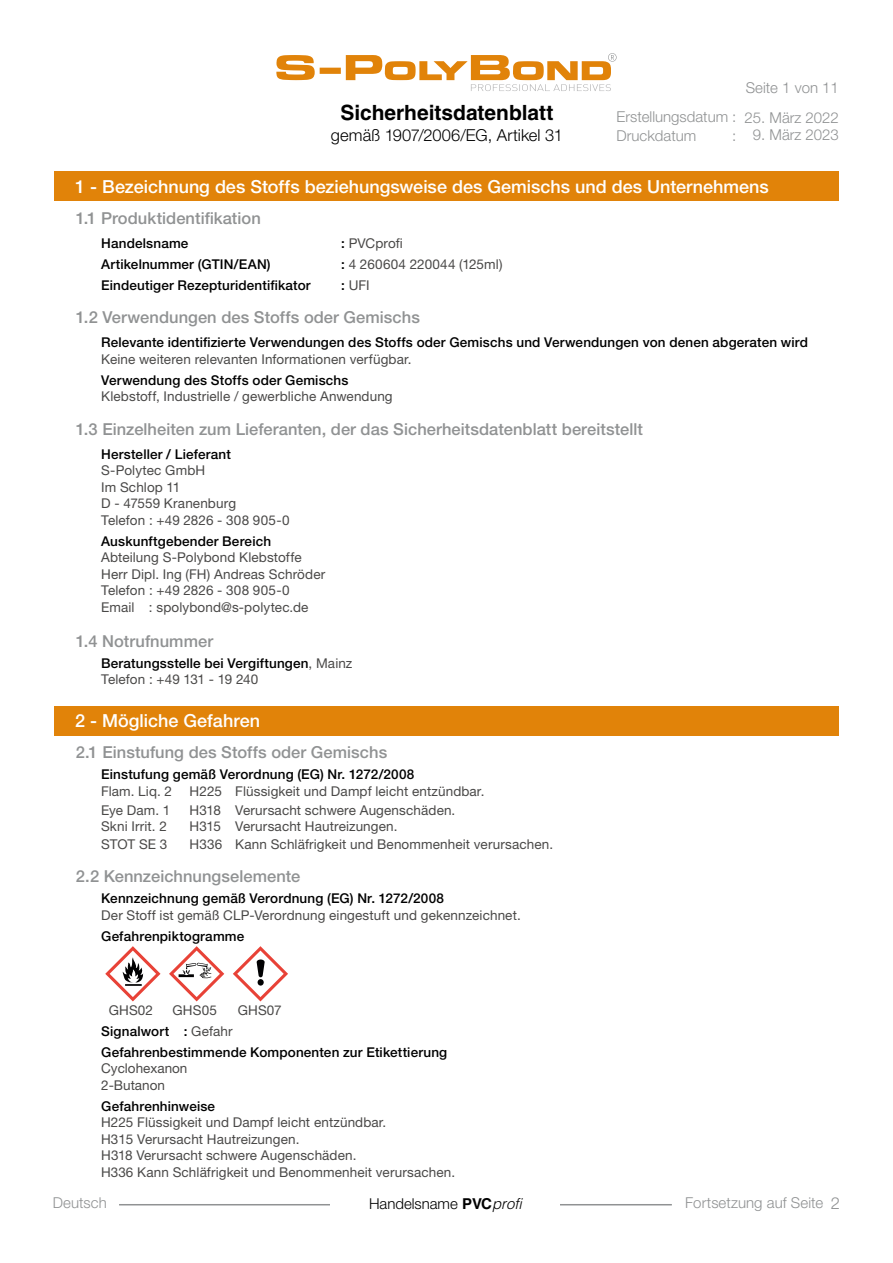
<style>
.page{position:relative;width:893px;height:1263px;background:#fff}
.page>*{position:absolute;margin:0;border:0;box-sizing:border-box;transform-origin:0 0}
.t1{font:700 21px "Helvetica LT Std";color:#000}
.t2{font:500 18px "Helvetica Neue LT Std";color:#fff}
.t3{font:500 16.5px "Helvetica Neue LT Std";letter-spacing:.005em;color:#909293}
.t4{font:300 16.5px "Helvetica Neue LT Std";letter-spacing:.005em;color:#000}
.t5{font:300 16.5px "Helvetica Neue LT Std";color:#909293}
.t6{font:300 15px/18.5px "Helvetica Neue LT Std";color:#909293}
.t7{font:300 15px "Helvetica Neue LT Std";color:#000}
.t8{font:13.5px/16.5px "Helvetica Neue LT Std";letter-spacing:.01em;color:#4a4948}
.t9{font:500 13.5px/16.5px "Helvetica Neue LT Std";letter-spacing:.01em;color:#000}
.t10{font:13.5px/16.5px "Helvetica Neue LT Std";letter-spacing:-.03em;color:#4a4948}
.s1{font-weight:500;color:#000}
.s2{font-weight:400;color:#4a4948}
.s3{font-family:"Helvetica LT Std";font-weight:700}
.s4{font-family:"Helvetica LT Std";font-style:italic}
</style>
<div class="page">
<svg style="left:276px;top:53px;width:341px;height:38px"></svg>
<hr style="left:119px;top:1204px;width:553px;height:1px;background:#909293">
<div style="left:331px;top:1198px;width:229px;height:30px;background:#fff"></div>
<div style="left:54px;top:171px;width:785px;height:30px;background:#e18309"></div>
<div style="left:54px;top:706px;width:785px;height:30px;background:#e18309"></div>
<svg style="left:105px;top:946px;width:56px;height:55px"></svg>
<svg style="left:169px;top:946px;width:55px;height:55px"></svg>
<svg style="left:233px;top:946px;width:55px;height:55px"></svg>
<h1 class="t1" style="left:340px;top:100px;width:215px">Sicherheitsdatenblatt</h1>
<p class="t4" style="left:331px;top:125px;width:233px">gemäß 1907/2006/EG, Artikel 31</p>
<p class="t6" style="left:746px;top:78px;width:95px">Seite 1 von 11</p>
<p class="t6" style="left:617px;top:107px;width:121px">Erstellungsdatum :<br>Druckdatum</p>
<p class="t6" style="left:744px;top:108px;width:96px">25. März 2022</p>
<p class="t6" style="left:732px;top:125px;width:108px">: 9. März 2023</p>
<h2 class="t2" style="left:75px;top:176px;width:695px">1 - Bezeichnung des Stoffs beziehungsweise des Gemischs und des Unternehmens</h2>
<p class="t3" style="left:76px;top:208px;width:187px">1.1 Produktidentifikation</p>
<p class="t9" style="left:101px;top:235px;width:89px">Handelsname</p>
<p class="t8" style="left:341px;top:235px;width:63px"><span class="s1">:</span> PVCprofi</p>
<p class="t9" style="left:101px;top:256px;width:171px">Artikelnummer (GTIN/EAN)</p>
<p class="t8" style="left:341px;top:256px;width:163px"><span class="s1">:</span> 4 260604 220044 (125ml)</p>
<p class="t9" style="left:101px;top:277px;width:211px">Eindeutiger Rezepturidentifikator</p>
<p class="t8" style="left:341px;top:277px;width:30px"><span class="s1">:</span> UFI</p>
<p class="t3" style="left:76px;top:307px;width:346px">1.2 Verwendungen des Stoffs oder Gemischs</p>
<p class="t9" style="left:101px;top:334px;width:708px">Relevante identifizierte Verwendungen des Stoffs oder Gemischs und Verwendungen von denen abgeraten wird</p>
<p class="t8" style="left:101px;top:350px;width:312px">Keine weiteren relevanten Informationen verfügbar.</p>
<p class="t9" style="left:101px;top:371px;width:249px">Verwendung des Stoffs oder Gemischs</p>
<p class="t8" style="left:101px;top:388px;width:293px">Klebstoff, Industrielle / gewerbliche Anwendung</p>
<p class="t3" style="left:76px;top:419px;width:569px">1.3 Einzelheiten zum Lieferanten, der das Sicherheitsdatenblatt bereitstellt</p>
<p class="t9" style="left:101px;top:446px;width:131px">Hersteller / Lieferant</p>
<p class="t8" style="left:101px;top:462px;width:190px">S-Polytec GmbH<br>Im Schlop 11<br>D - 47559 Kranenburg<br>Telefon : +49 2826 - 308 905-0</p>
<p class="t9" style="left:101px;top:533px;width:171px">Auskunftgebender Bereich</p>
<p class="t8" style="left:101px;top:549px;width:226px">Abteilung S-Polybond Klebstoffe Herr Dipl. Ing (FH) Andreas Schröder Telefon : +49 2826 - 308 905-0<br>Email : spolybond@s-polytec.de</p>
<p class="t3" style="left:76px;top:631px;width:139px">1.4 Notrufnummer</p>
<p class="t9" style="left:101px;top:654px;width:253px">Beratungsstelle bei Vergiftungen<span class="s2">, Mainz<br>Telefon : +49 131 - 19 240</span></p>
<h2 class="t2" style="left:75px;top:710px;width:186px">2 - Mögliche Gefahren</h2>
<p class="t3" style="left:76px;top:742px;width:313px">2.1 Einstufung des Stoffs oder Gemischs</p>
<p class="t9" style="left:101px;top:766px;width:315px">Einstufung gemäß Verordnung (EG) Nr. 1272/2008</p>
<p class="t8" style="left:101px;top:783px;width:73px">Flam. Liq. 2</p>
<p class="t8" style="left:190px;top:783px;width:296px">H225 Flüssigkeit und Dampf leicht entzündbar.</p>
<p class="t8" style="left:101px;top:801px;width:71px">Eye Dam. 1<br>Skni Irrit. 2</p>
<p class="t10" style="left:190px;top:801px;width:33px">H318<br>H315</p>
<p class="t8" style="left:235px;top:801px;width:222px">Verursacht schwere Augenschäden.<br>Verursacht Hautreizungen.</p>
<p class="t8" style="left:101px;top:836px;width:68px">STOT SE 3</p>
<p class="t8" style="left:190px;top:836px;width:365px">H336 Kann Schläfrigkeit und Benommenheit verursachen.</p>
<p class="t3" style="left:76px;top:867px;width:226px">2.2 Kennzeichnungselemente</p>
<p class="t9" style="left:101px;top:890px;width:344px">Kennzeichnung gemäß Verordnung (EG) Nr. 1272/2008</p>
<p class="t8" style="left:101px;top:907px;width:421px">Der Stoff ist gemäß CLP-Verordnung eingestuft und gekennzeichnet.</p>
<p class="t9" style="left:101px;top:928px;width:145px">Gefahrenpiktogramme</p>
<p class="t8" style="left:109px;top:1001px;width:46px">GHS02</p>
<p class="t8" style="left:172px;top:1001px;width:46px">GHS05</p>
<p class="t8" style="left:238px;top:1001px;width:46px">GHS07</p>
<p class="t9" style="left:101px;top:1020px;width:347px;line-height:21px">Signalwort : <span class="s2">Gefahr<br></span>Gefahrenbestimmende Komponenten zur Etikettierung</p>
<p class="t8" style="left:101px;top:1060px;width:88px">Cyclohexanon<br>2-Butanon</p>
<p class="t9" style="left:101px;top:1097px;width:115px">Gefahrenhinweise</p>
<p class="t8" style="left:101px;top:1114px;width:355px">H225 Flüssigkeit und Dampf leicht entzündbar.<br>H315 Verursacht Hautreizungen.<br>H318 Verursacht schwere Augenschäden.<br>H336 Kann Schläfrigkeit und Benommenheit verursachen.</p>
<p class="t6" style="left:53px;top:1193px;width:56px">Deutsch</p>
<p class="t7" style="left:369px;top:1194px;width:154px">Handelsname <span class="s3">PVC</span><span class="s4">profi</span></p>
<p class="t6" style="left:685px;top:1193px;width:139px">Fortsetzung auf Seite</p>
<p class="t5" style="left:831px;top:1193px;width:11px">2</p>
</div>
